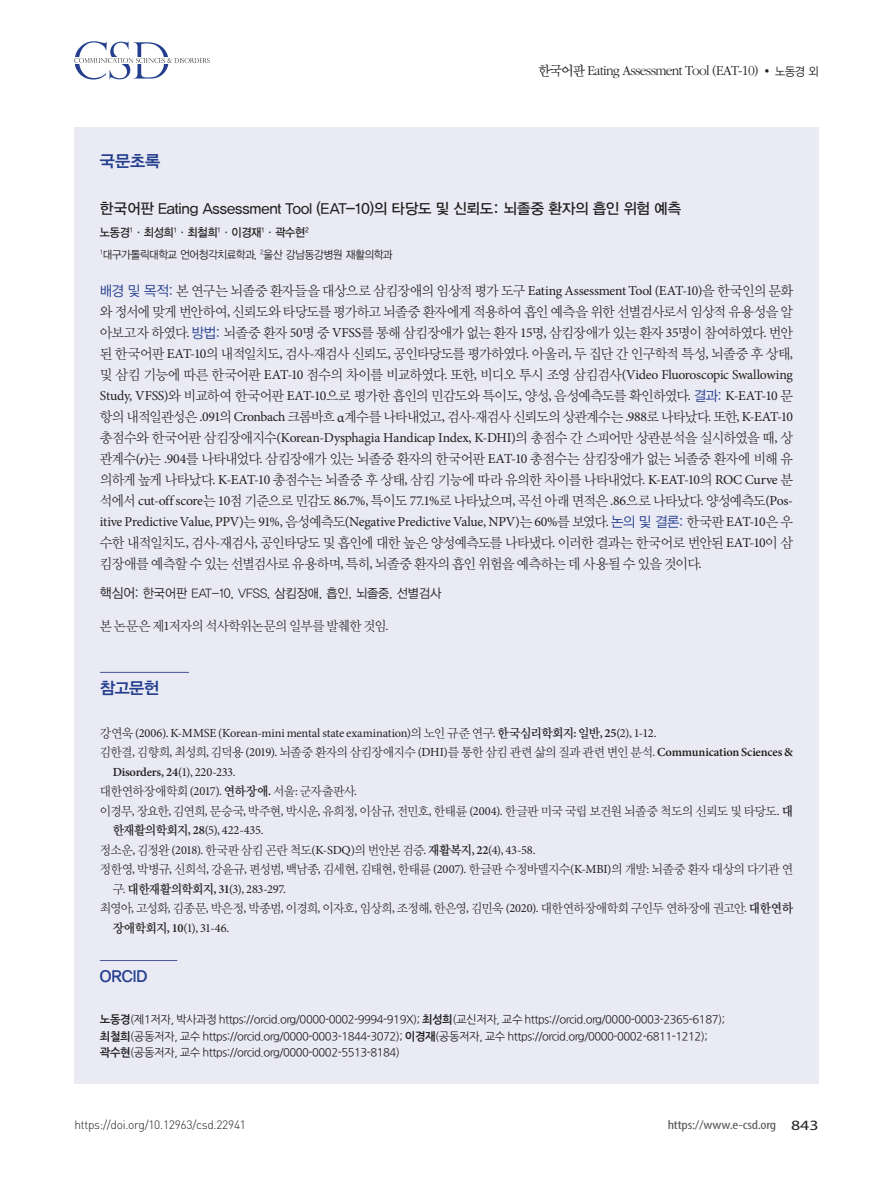
<style>
.page{position:relative;width:893px;height:1191px;background:#fff}
.page>*{position:absolute;margin:0;border:0;box-sizing:border-box;transform-origin:0 0}
.본문_대제목{font:16.5px "YDIYGO340";letter-spacing:-.005em;color:#253f8e}
.국문초록{font:16.5px "YDIYGO340";color:#253f8e}
.한글초록_제목{font:15px "YDIYGO330";letter-spacing:-.01em;color:#231f20}
.t1{font:14.25px "San Sw M";letter-spacing:-.05em;color:#231f20;scale:.95 1}
.한글초록_본문{font:14.1px/21px "YDIY Mj O320";letter-spacing:-.055em;color:#231f20;text-align:justify;scale:.95 1}
.한글초록_본문-2{font:13.65px "Minion Pro";letter-spacing:-.02em;color:#231f20}
.한글초록_사사표기{font:13.5px "YDIY Mj O320";letter-spacing:-.05em;color:#231f20;scale:.95 1}
.한글초록_참고문헌{font:12.75px "YDIY Mj O320";letter-spacing:-.05em;color:#231f20;scale:.95 1}
.한글초록_핵심어{font:12.75px "YDVYGO12";color:#231f20;scale:.95 1}
.t2{font:condensed 12.75px "Myriad Pro";letter-spacing:-.015em;color:#57585a;scale:1.25 1}
.한글초록_참고문헌-2{font:12.3px "Minion Pro";letter-spacing:-.015em;color:#231f20}
.한글초록_참고문헌-3{font:600 12.3px "Minion Pro";letter-spacing:-.015em;color:#231f20}
.t3{font:300 12px "DIN Pro";letter-spacing:-.025em;color:#231f20}
.한글초록_저자{font:12px "YDIYGO330";letter-spacing:-.025em;color:#231f20;scale:.92 1}
.한글초록_참고문헌-4{font:11.25px "Nanum Gothic OTF";letter-spacing:-.04em;color:#231f20}
.한글초록_소속{font:11.25px "YDIYGO320";letter-spacing:-.035em;color:#231f20;scale:.93 1}
.s1{font-family:"Dotum"}
.s2{font-family:"YDIYGO320";font-size:12px}
.s3{font-family:"YDIYGO320";font-size:14.25px;color:#253f8e}
.s4{font-family:"Minion Pro";font-size:13.65px}
.s5{font-family:"Minion Pro"}
.s6{font-family:"YDIY Mj O320";font-size:14.1px}
.s7{font-family:"Minion Pro";font-style:italic}
.s8{font-size:13.5px}
.s9{font-family:"Minion Pro";font-size:13.05px}
.s10{font-family:"YDIY Mj O320";font-size:12.75px}
.s11{font-family:"YDIY Mj O340";font-size:12.75px}
.s12{font-weight:600}
.s13{font-family:"Minion Pro";font-size:12.3px}
.s14{font-family:"Minion Pro";font-weight:600;font-size:12.3px}
.s15{font-weight:400}
.s16{font-family:"YDIY Mj O340"}
.s17{font-family:"Nanum Gothic OTF Bold"}
.s18{font-stretch:normal;font-size:14.25px;color:#231f20}
</style>
<div class="page">
<svg style="left:74px;top:41px;width:136px;height:38px"></svg>
<div style="left:74px;top:128px;width:745px;height:956px;background:#e9eaf3"></div>
<hr style="left:100px;top:672px;width:89px;height:1px;background:#4d5a9e">
<hr style="left:100px;top:960px;width:77px;height:1px;background:#4d5a9e">
<p class="t1" style="left:538px;top:64px;width:297px">한국어판 Eating Assessment Tool (EAT-10) <span class="s1">•</span> <span class="s2">노동경 외</span></p>
<p class="국문초록" style="left:100px;top:152px;width:62px">국문초록</p>
<p class="한글초록_제목" style="left:100px;top:200px;width:583px">한국어판 Eating Assessment Tool (EAT-10)의 타당도 및 신뢰도: 뇌졸중 환자의 흡인 위험 예측</p>
<p class="한글초록_저자" style="left:100px;top:226px;width:228px">노동경<sup>1</sup>·최성희<sup>1</sup>·최철희<sup>1</sup>·이경재<sup>1</sup>·곽수현<sup>2</sup></p>
<p class="한글초록_소속" style="left:100px;top:249px;width:316px"><sup>1</sup>대구가톨릭대학교 언어청각치료학과, <sup>2</sup>울산 강남동강병원 재활의학과</p>
<p class="한글초록_본문" style="left:100px;top:281px;width:731px"><span class="s3">배경 및 목적:</span> 본 연구는 뇌졸중 환자들을 대상으로 삼킴장애의 임상적 평가 도구 <span class="s4">Eating Assessment Tool (EAT-10)</span>을 한국인의 문화 와 정서에 맞게 번안하여<span class="s4">,</span> 신뢰도와 타당도를 평가하고 뇌졸중 환자에게 적용하여 흡인 예측을 위한 선별검사로서 임상적 유용성을 알 아보고자 하였다<span class="s4">.</span> <span class="s3">방법:</span> 뇌졸중 환자 <span class="s4">50</span>명 중 <span class="s4">VFSS</span>를 통해 삼킴장애가 없는 환자 <span class="s4">15</span>명<span class="s4">,</span> 삼킴장애가 있는 환자 <span class="s4">35</span>명이 참여하였다<span class="s4">.</span> 번안 된 한국어판 <span class="s4">EAT-10</span>의 내적일치도<span class="s4">,</span> 검사<span class="s4">-</span>재검사 신뢰도<span class="s4">,</span> 공인타당도를 평가하였다<span class="s4">.</span> 아울러<span class="s4">,</span> 두 집단 간 인구학적 특성<span class="s4">,</span> 뇌졸중 후 상태<span class="s4">, </span>및 삼킴 기능에 따른 한국어판 <span class="s4">EAT-10</span> 점수의 차이를 비교하였다<span class="s4">.</span> 또한<span class="s4">,</span> 비디오 투시 조영 삼킴검사<span class="s4">(Video Fluoroscopic Swallowing Study, VFSS)</span>와 비교하여 한국어판 <span class="s4">EAT-10</span>으로 평가한 흡인의 민감도와 특이도<span class="s4">,</span> 양성<span class="s4">,</span> 음성예측도를 확인하였다<span class="s4">.</span> <span class="s3">결과:</span> <span class="s4">K-EAT-10</span> 문 항의 내적일관성은 <span class="s4">.091</span>의 <span class="s4">Cronbach</span> 크롬바흐 <span class="s5">α</span>계수를 나타내었고<span class="s4">,</span> 검사<span class="s4">-</span>재검사 신뢰도의 상관계수는 <span class="s4">.988</span>로 나타났다<span class="s4">.</span> 또한<span class="s4">, K-EAT-10</span></p>
<p class="한글초록_본문-2" style="left:100px;top:429px;width:695px"><span class="s6">총점수와 한국어판 삼킴장애지수</span>(Korean-Dysphagia Handicap Index, K-DHI)<span class="s6">의 총점수 간 스피어만 상관분석을 실시하였을 때</span>, <span class="s6">상</span></p>
<p class="한글초록_본문" style="left:100px;top:448px;width:731px">관계수<span class="s4">(</span><span class="s7">r</span><span class="s4">)</span>는 <span class="s4">.904</span>를 나타내었다<span class="s4">.</span> 삼킴장애가 있는 뇌졸중 환자의 한국어판 <span class="s4">EAT-10</span> 총점수는 삼킴장애가 없는 뇌졸중 환자에 비해 유 의하게 높게 나타났다<span class="s4">. K-EAT-10</span> 총점수는 뇌졸중 후 상태<span class="s4">,</span> 삼킴 기능에 따라 유의한 차이를 나타내었다<span class="s4">. K-EAT-10</span>의 <span class="s4">ROC Curve</span> 분 석에서 <span class="s4">cut-off score</span>는 <span class="s4">10</span>점 기준으로 민감도 <span class="s4">86.7%,</span> 특이도 <span class="s4">77.1%</span>로 나타났으며<span class="s4">,</span> 곡선 아래 면적은 <span class="s4">.86</span>으로 나타났다<span class="s4">.</span> 양성예측도<span class="s4">(Pos-</span></p>
<p class="한글초록_본문-2" style="left:100px;top:513px;width:695px">itive Predictive Value, PPV)<span class="s6">는</span> 91%, <span class="s6">음성예측도</span>(Negative Predictive Value, NPV)<span class="s6">는</span> 60%<span class="s6">를 보였다</span>. <span class="s3">논의 및 결론:</span> <span class="s6">한국판</span> EAT-10<span class="s6">은 우</span></p>
<p class="한글초록_본문" style="left:100px;top:532px;width:731px">수한 내적일치도<span class="s4">,</span> 검사<span class="s4">-</span>재검사<span class="s4">,</span> 공인타당도 및 흡인에 대한 높은 양성예측도를 나타냈다<span class="s4">.</span> 이러한 결과는 한국어로 번안된 <span class="s4">EAT-10</span>이 삼 킴장애를 예측할 수 있는 선별검사로 유용하며<span class="s4">,</span> 특히<span class="s4">,</span> 뇌졸중 환자의 흡인 위험을 예측하는 데 사용될 수 있을 것이다<span class="s4">.</span></p>
<p class="한글초록_핵심어" style="left:100px;top:585px;width:361px"><span class="s8">핵심어:</span> 한국어판 EAT-10, VFSS, 삼킴장애, 흡인, 뇌졸중, 선별검사</p>
<p class="한글초록_사사표기" style="left:100px;top:619px;width:305px">본 논문은 제<span class="s9">1</span>저자의 석사학위논문의 일부를 발췌한 것임<span class="s9">.</span></p>
<p class="본문_대제목" style="left:100px;top:678px;width:61px">참고문헌</p>
<p class="한글초록_참고문헌-2" style="left:100px;top:724px;width:558px"><span class="s10">강연욱</span> (2006). K-MMSE (Korean-mini mental state examination)<span class="s10">의 노인 규준 연구</span>. <span class="s11">한국심리학회지</span><span class="s12">:</span> <span class="s11">일반</span><span class="s12">, 25</span>(2), 1-12.</p>
<p class="한글초록_참고문헌" style="left:100px;top:746px;width:731px">김한결<span class="s13">,</span> 김향희<span class="s13">,</span> 최성희<span class="s13">,</span> 김덕용 <span class="s13">(2019).</span> 뇌졸중 환자의 삼킴장애지수 <span class="s13">(DHI)</span>를 통한 삼킴 관련 삶의 질과 관련 변인 분석<span class="s13">.</span> <span class="s14">Communication Sciences &amp;</span></p>
<p class="한글초록_참고문헌-3" style="left:113px;top:763px;width:124px">Disorders, 24<span class="s15">(1), 220-233.</span></p>
<p class="한글초록_참고문헌" style="left:100px;top:785px;width:272px">대한연하장애학회 <span class="s13">(2017).</span> <span class="s16">연하장애</span><span class="s14">.</span> 서울<span class="s13">:</span> 군자출판사<span class="s13">.</span></p>
<p class="한글초록_참고문헌" style="left:100px;top:804px;width:731px">이경무<span class="s13">,</span> 장요한<span class="s13">,</span> 김연희<span class="s13">,</span> 문승국<span class="s13">,</span> 박주현<span class="s13">,</span> 박시운<span class="s13">,</span> 유희정<span class="s13">,</span> 이삼규<span class="s13">,</span> 전민호<span class="s13">,</span> 한태륜 <span class="s13">(2004).</span> 한글판 미국 국립 보건원 뇌졸중 척도의 신뢰도 및 타당도<span class="s13">.</span> <span class="s16">대</span></p>
<p class="한글초록_참고문헌-2" style="left:113px;top:822px;width:152px"><span class="s11">한재활의학회지</span><span class="s12">, 28</span>(5), 422-435.</p>
<p class="한글초록_참고문헌-2" style="left:100px;top:841px;width:437px"><span class="s10">정소운</span>, <span class="s10">김정완</span> (2018). <span class="s10">한국판 삼킴 곤란 척도</span>(K-SDQ)<span class="s10">의 번안본 검증</span>. <span class="s11">재활복지</span><span class="s12">, 22</span>(4), 43-58.</p>
<p class="한글초록_참고문헌" style="left:100px;top:863px;width:731px">정한영<span class="s13">,</span> 박병규<span class="s13">,</span> 신희석<span class="s13">,</span> 강윤규<span class="s13">,</span> 편성범<span class="s13">,</span> 백남종<span class="s13">,</span> 김세현<span class="s13">,</span> 김태현<span class="s13">,</span> 한태륜 <span class="s13">(2007).</span> 한글판 수정바델지수<span class="s13">(K-MBI)</span>의 개발<span class="s13">:</span> 뇌졸중 환자 대상의 다기관 연</p>
<p class="한글초록_참고문헌-2" style="left:113px;top:880px;width:175px"><span class="s10">구</span>. <span class="s11">대한재활의학회지</span><span class="s12">, 31</span>(3), 283-297.</p>
<p class="한글초록_참고문헌" style="left:100px;top:902px;width:731px">최영아<span class="s13">,</span> 고성화<span class="s13">,</span> 김종문<span class="s13">,</span> 박은정<span class="s13">,</span> 박종범<span class="s13">,</span> 이경희<span class="s13">,</span> 이자호<span class="s13">,</span> 임상희<span class="s13">,</span> 조정해<span class="s13">,</span> 한은영<span class="s13">,</span> 김민욱 <span class="s13">(2020).</span> 대한연하장애학회 구인두 연하장애 권고안<span class="s13">.</span> <span class="s16">대한연하</span></p>
<p class="한글초록_참고문헌-2" style="left:113px;top:919px;width:118px"><span class="s11">장애학회지</span><span class="s12">, 10</span>(1), 31-46.</p>
<p class="본문_대제목" style="left:100px;top:966px;width:49px">ORCID</p>
<p class="한글초록_참고문헌-4" style="left:100px;top:1013px;width:627px"><span class="s17">노동경</span>(제1저자, 박사과정 https://orcid.org/0000-0002-9994-919X); <span class="s17">최성희</span>(교신저자, 교수 https://orcid.org/0000-0003-2365-6187);</p>
<p class="한글초록_참고문헌-4" style="left:100px;top:1029px;width:609px"><span class="s17">최철희</span>(공동저자, 교수 https://orcid.org/0000-0003-1844-3072); <span class="s17">이경재</span>(공동저자, 교수 https://orcid.org/0000-0002-6811-1212);</p>
<p class="한글초록_참고문헌-4" style="left:100px;top:1046px;width:302px"><span class="s17">곽수현</span>(공동저자, 교수 https://orcid.org/0000-0002-5513-8184)</p>
<p class="t3" style="left:74px;top:1116px;width:173px">https://doi.org/10.12963/csd.22941</p>
<p class="t2" style="left:668px;top:1117px;width:122px">https://www.e-csd.org <span class="s18">843</span></p>
</div>
